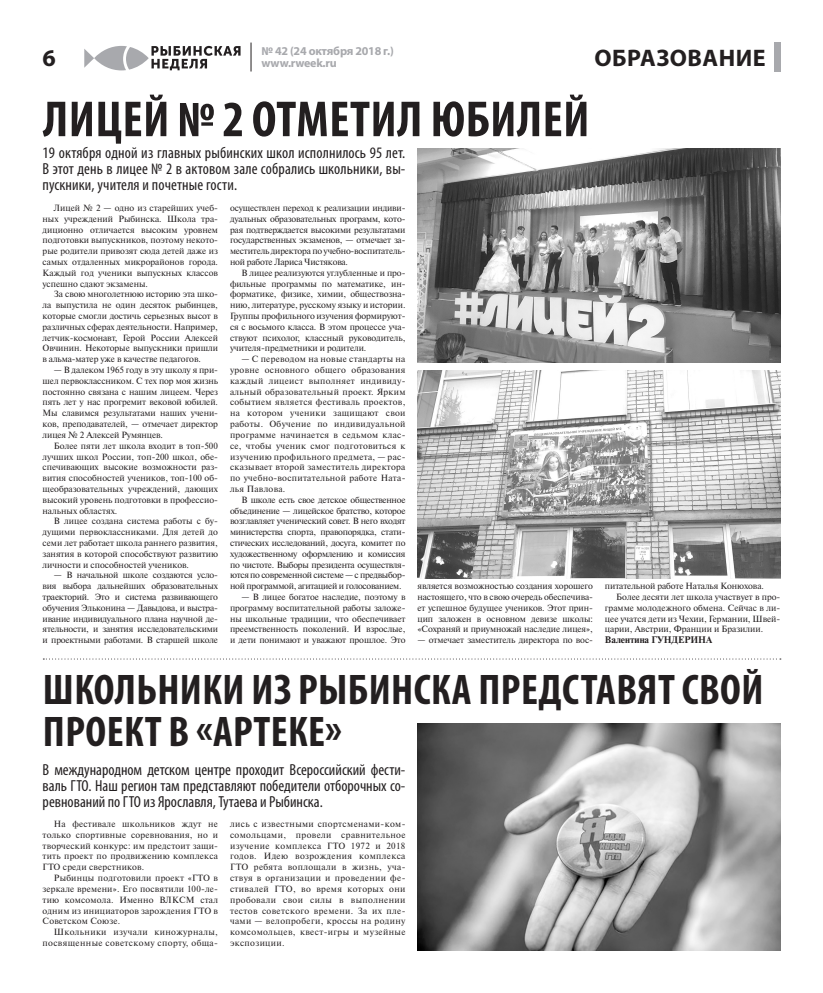
<style>
.page{position:relative;width:823px;height:993px;background:#fff}
.page>*{position:absolute;margin:0;border:0;box-sizing:border-box;transform-origin:0 0}
.Заголовок1{font:700 condensed 51px "Myriad Pro";letter-spacing:.01em;color:#231f20}
.Заголовок1-2{font:700 condensed 43px/42px "Myriad Pro";letter-spacing:.01em;color:#231f20}
.рубрика1{font:700 24px "Myriad Pro";letter-spacing:.02em;color:#231f20}
.Лид1{font:condensed 16px/16px "Myriad Pro";letter-spacing:.005em;color:#231f20;text-align:justify}
.t1{font:700 12px/12px "Myriad Pro";letter-spacing:-.02em;color:#a8a9ad}
.Основной_текст1{font:9px/10.8px "Newton C";letter-spacing:-.01em;color:#231f20;text-align:justify}
.Основной_текст1-2{font:9px/10.8px "Newton C";letter-spacing:.04em;color:#231f20;text-align:right}
.автор1{font:700 9px "Newton C";color:#231f20}
</style>
<div class="page">
<svg style="left:250px;top:43px;width:1px;height:28px"></svg>
<svg style="left:84px;top:46px;width:156px;height:24px"></svg>
<div style="left:773px;top:43px;width:7px;height:29px;background:#a8a9ad"></div>
<img style="left:417px;top:148px;width:363px;height:214px">
<svg style="left:43px;top:658px;width:737px;height:1px"></svg>
<img style="left:417px;top:723px;width:363px;height:227px">
<img style="left:417px;top:371px;width:363px;height:207px">
<p class="рубрика1" style="left:43px;top:42px;width:15px">6</p>
<h3 class="t1" style="left:261px;top:45px;width:134px">№ 42 (24 октября 2018 г.) www.rweek.ru</h3>
<p class="рубрика1" style="left:594px;top:42px;width:173px">ОБРАЗОВАНИЕ</p>
<p class="Заголовок1" style="left:43px;top:87px;width:547px">ЛИЦЕЙ № 2 ОТМЕТИЛ ЮБИЛЕЙ</p>
<p class="Лид1" style="left:43px;top:144px;width:364px">19 октября одной из главных рыбинских школ исполнилось 95 лет.<br>В этот день в лицее № 2 в актовом зале собрались школьники, вы&shy;пускники, учителя и почетные гости.</p>
<p class="Основной_текст1" style="left:43px;top:202px;width:177px;text-indent:11px">Лицей № 2 — одно из старейших учеб&shy;ных учреждений Рыбинска. Школа тра&shy;диционно отличается высоким уровнем подготовки выпускников, поэтому некото&shy;рые родители привозят сюда детей даже из самых отдаленных микрорайонов города.<br>Каждый год ученики выпускных классов успешно сдают экзамены.</p>
<p class="Основной_текст1" style="left:43px;top:289px;width:177px;text-indent:11px">За свою многолетнюю историю эта шко&shy;ла выпустила не один десяток рыбинцев, которые смогли достичь серьезных высот в различных сферах деятельности. Например, летчик-космонавт, Герой России Алексей Овчинин. Некоторые выпускники пришли в альма-матер уже в качестве педагогов.</p>
<p class="Основной_текст1" style="left:43px;top:364px;width:177px;text-indent:11px">— В далеком 1965 году в эту школу я при&shy;шел первоклассником. С тех пор моя жизнь постоянно связана с нашим лицеем. Через пять лет у нас прогремит вековой юбилей.<br>Мы славимся результатами наших учени&shy;ков, преподавателей, — отмечает директор лицея № 2 Алексей Румянцев.</p>
<p class="Основной_текст1" style="left:43px;top:440px;width:177px;text-indent:11px">Более пяти лет школа входит в топ-500 лучших школ России, топ-200 школ, обе&shy;спечивающих высокие возможности раз&shy;вития способностей учеников, топ-100 об&shy;щеобразовательных учреждений, дающих высокий уровень подготовки в профессио&shy;нальных областях.</p>
<p class="Основной_текст1" style="left:43px;top:515px;width:177px;text-indent:11px">В лицее создана система работы с бу&shy;дущими первоклассниками. Для детей до семи лет работает школа раннего развития, занятия в которой способствуют развитию личности и способностей учеников.</p>
<p class="Основной_текст1" style="left:43px;top:569px;width:177px;text-indent:11px">— В начальной школе создаются усло&shy;вия выбора дальнейших образовательных траекторий. Это и система развивающего обучения Эльконина — Давыдова, и выстра&shy;ивание индивидуального плана научной де&shy;ятельности, и занятия исследовательскими и проектными работами. В старшей школе</p>
<p class="Основной_текст1" style="left:230px;top:202px;width:177px">осуществлен переход к реализации индиви&shy;дуальных образовательных программ, кото&shy;рая подтверждается высокими результатами государственных экзаменов, — отмечает за&shy;меститель директора по учебно-воспитатель&shy;ной работе Лариса Чистякова.</p>
<p class="Основной_текст1" style="left:230px;top:267px;width:177px;text-indent:11px">В лицее реализуются углубленные и про&shy;фильные программы по математике, ин&shy;форматике, физике, химии, обществозна&shy;нию, литературе, русскому языку и истории.<br>Группы профильного изучения формируют&shy;ся с восьмого класса. В этом процессе уча&shy;ствуют психолог, классный руководитель, учителя-предметники и родители.</p>
<p class="Основной_текст1" style="left:230px;top:353px;width:177px;text-indent:11px">— С переводом на новые стандарты на уровне основного общего образования каждый лицеист выполняет индивиду&shy;альный образовательный проект. Ярким событием является фестиваль проектов, на котором ученики защищают свои работы. Обучение по индивидуальной программе начинается в седьмом клас&shy;се, чтобы ученик смог подготовиться к изучению профильного предмета, — рас&shy;сказывает второй заместитель директора по учебно-воспитательной работе Ната&shy;лья Павлова.</p>
<p class="Основной_текст1" style="left:230px;top:494px;width:177px;text-indent:11px">В школе есть свое детское общественное объединение — лицейское братство, которое возглавляет ученический совет. В него входят министерства спорта, правопорядка, стати&shy;стических исследований, досуга, комитет по художественному оформлению и комиссия по чистоте. Выборы президента осуществля&shy;ются по современной системе — с предвыбор&shy;ной программой, агитацией и голосованием.</p>
<p class="Основной_текст1" style="left:230px;top:591px;width:177px;text-indent:11px">— В лицее богатое наследие, поэтому в программу воспитательной работы заложе&shy;ны школьные традиции, что обеспечивает преемственность поколений. И взрослые, и дети понимают и уважают прошлое. Это</p>
<p class="Основной_текст1" style="left:417px;top:580px;width:177px">является возможностью создания хорошего настоящего, что в свою очередь обеспечива&shy;ет успешное будущее учеников. Этот прин&shy;цип заложен в основном девизе школы: «Сохраняй и приумножай наследие лицея»,</p>
<p class="Основной_текст1" style="left:417px;top:634px;width:177px">— отмечает заместитель директора по вос-</p>
<p class="Основной_текст1" style="left:604px;top:580px;width:160px">питательной работе Наталья Конюхова.</p>
<p class="Основной_текст1" style="left:604px;top:591px;width:177px;text-indent:11px">Более десяти лет школа участвует в про&shy;грамме молодежного обмена. Сейчас в ли&shy;цее учатся дети из Чехии, Германии, Швей&shy;царии, Австрии, Франции и Бразилии.</p>
<p class="автор1" style="left:604px;top:634px;width:108px">Валентина ГУНДЕРИНА</p>
<p class="Заголовок1-2" style="left:43px;top:667px;width:721px">ШКОЛЬНИКИ ИЗ РЫБИНСКА ПРЕДСТАВЯТ СВОЙ<br>ПРОЕКТ В «АРТЕКЕ»</p>
<p class="Лид1" style="left:43px;top:761px;width:364px">В международном детском центре проходит Всероссийский фести&shy;валь ГТО. Наш регион там представляют победители отборочных со&shy;ревнований по ГТО из Ярославля, Тутаева и Рыбинска.</p>
<p class="Основной_текст1" style="left:43px;top:818px;width:177px;text-indent:11px">На фестивале школьников ждут не только спортивные соревнования, но и творческий конкурс: им предстоит защи&shy;тить проект по продвижению комплекса ГТО среди сверстников.</p>
<p class="Основной_текст1" style="left:43px;top:872px;width:177px;text-indent:11px">Рыбинцы подготовили проект «ГТО в зеркале времени». Его посвятили 100-ле&shy;тию комсомола. Именно ВЛКСМ стал одним из инициаторов зарождения ГТО в Советском Союзе.</p>
<p class="Основной_текст1-2" style="left:43px;top:926px;width:177px">Школьники изучали киножурналы, посвященные советскому спорту, обща-</p>
<p class="Основной_текст1" style="left:230px;top:818px;width:177px">лись с известными спортсменами-ком&shy;сомольцами, провели сравнительное изучение комплекса ГТО 1972 и 2018 годов. Идею возрождения комплекса ГТО ребята воплощали в жизнь, уча&shy;ствуя в организации и проведении фе&shy;стивалей ГТО, во время которых они пробовали свои силы в выполнении тестов советского времени. За их пле&shy;чами — велопробеги, кроссы на родину комсомольцев, квест-игры и музейные экспозиции.</p>
</div>
